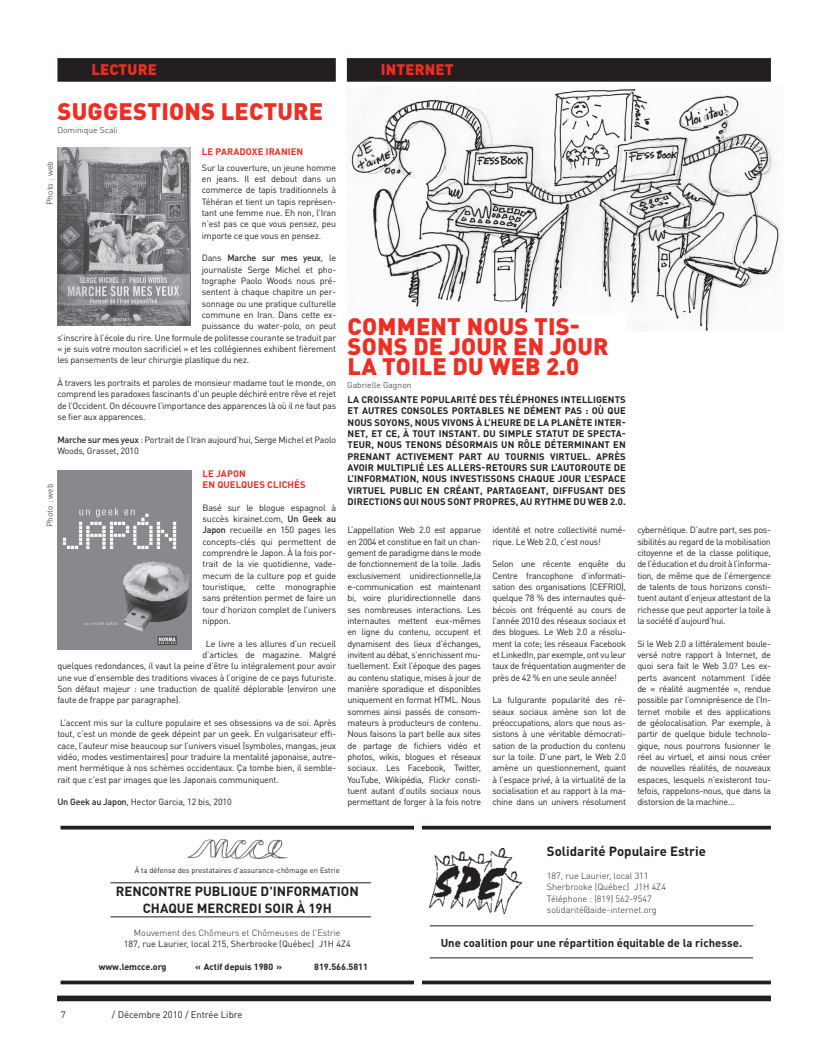
<style>
.page{position:relative;width:828px;height:1062px;background:#fff}
.page>*{position:absolute;margin:0;border:0;box-sizing:border-box;transform-origin:0 0}
.t1{font:900 23.6px/19.8px "DIN Pro";letter-spacing:.01em;color:#ee2e22}
.t2{font:900 15.1px "DIN Pro";letter-spacing:.01em;color:#ee2e22}
.t3{font:700 13.2px/17px "DIN Pro";color:#231f20;text-align:center}
.t4{font:700 11.3px "DIN Pro";color:#231f20}
.t5{font:700 9.4px/11.3px "DIN Pro";letter-spacing:.01em;color:#231f20;text-align:justify}
.t6{font:700 9.4px/11.3px "DIN Pro";letter-spacing:.01em;color:#ee2e22}
.t7{font:9.4px "DIN Pro";color:#231f20}
.t8{font:9px/11.3px "DIN Pro";letter-spacing:-.02em;color:#231f20;text-align:justify}
.t9{font:300 9px/11.3px "DIN Pro";color:#231f20}
.t10{font:9px "DIN Pro";color:#231f20}
.t11{font:700 9px "DIN Pro";color:#231f20}
.t12{font:500 9px "DIN Pro";letter-spacing:-.02em;color:#231f20}
.t13{font:300 8.5px "DIN Pro";color:#231f20}
.t14{font:7.6px "DIN Pro";color:#231f20}
.s1{font-weight:400}
.s2{font-weight:500}
</style>
<div class="page">
<img style="left:351px;top:88px;width:430px;height:243px">
<img style="left:430px;top:848px;width:91px;height:66px">
<svg style="left:422px;top:826px;width:349px;height:4px"></svg>
<hr style="left:422px;top:981px;width:349px;height:3px;background:#231f20">
<hr style="left:430px;top:925px;width:323px;height:1px;background:#231f20">
<hr style="left:430px;top:957px;width:323px;height:1px;background:#231f20">
<svg style="left:61px;top:826px;width:353px;height:4px"></svg>
<hr style="left:61px;top:981px;width:353px;height:3px;background:#231f20">
<img style="left:187px;top:839px;width:101px;height:20px">
<hr style="left:110px;top:882px;width:261px;height:1px;background:#231f20">
<hr style="left:110px;top:916px;width:261px;height:1px;background:#231f20">
<img style="left:57px;top:148px;width:134px;height:178px">
<img style="left:58px;top:470px;width:133px;height:179px">
<div style="left:57px;top:996px;width:714px;height:5px;background:#231f20"></div>
<div style="left:57px;top:58px;width:279px;height:24px;background:#231f20"></div>
<div style="left:347px;top:58px;width:424px;height:24px;background:#231f20"></div>
<div style="left:348px;top:313px;width:278px;height:62px;background:#fff"></div>
<h2 class="t2" style="left:91px;top:64px;width:67px">LECTURE</h2>
<h2 class="t2" style="left:381px;top:64px;width:74px">INTERNET</h2>
<h1 class="t1" style="left:58px;top:103px;width:267px">SUGGESTIONS LECTURE</h1>
<p class="t13" style="left:57px;top:127px;width:62px">Dominique Scali</p>
<p class="t6" style="left:202px;top:147px;width:103px">LE PARADOXE IRANIEN</p>
<p class="t8" style="left:202px;top:163px;width:136px">Sur la couverture, un jeune homme en jeans. Il est debout dans un commerce de tapis traditionnels à Téhéran et tient un tapis représen&shy;tant une femme nue. Eh non, l’Iran n’est pas ce que vous pensez, peu importe ce que vous en pensez.</p>
<p class="t12" style="left:202px;top:255px;width:136px"><span class="s1">Dans</span> Marche sur mes yeux<span class="s1">, le</span></p>
<p class="t8" style="left:202px;top:265px;width:136px">journaliste Serge Michel et pho-</p>
<p class="t8" style="left:202px;top:276px;width:136px">tographe Paolo Woods nous pré-</p>
<p class="t8" style="left:202px;top:287px;width:136px">sentent à chaque chapitre un per-</p>
<p class="t8" style="left:202px;top:299px;width:136px">sonnage ou une pratique culturelle</p>
<p class="t8" style="left:202px;top:310px;width:136px">commune en Iran. Dans cette ex-</p>
<p class="t8" style="left:202px;top:321px;width:136px">puissance du water-polo, on peut</p>
<p class="t8" style="left:57px;top:333px;width:280px">s’inscrire à l’école du rire. Une formule de politesse courante se traduit par</p>
<p class="t8" style="left:57px;top:344px;width:280px">« je suis votre mouton sacrificiel » et les collégiennes exhibent fièrement</p>
<p class="t8" style="left:57px;top:355px;width:193px">les pansements de leur chirurgie plastique du nez.</p>
<p class="t8" style="left:57px;top:378px;width:280px">À travers les portraits et paroles de monsieur madame tout le monde, on comprend les paradoxes fascinants d’un peuple déchiré entre rêve et rejet de l’Occident. On découvre l’importance des apparences là où il ne faut pas se fier aux apparences.</p>
<p class="t8" style="left:57px;top:435px;width:280px"><span class="s2">Marche sur mes yeux</span> : Portrait de l’Iran aujourd’hui, Serge Michel et Paolo<br>Woods, Grasset, 2010</p>
<p class="t6" style="left:203px;top:468px;width:104px">LE JAPON<br>EN QUELQUES CLICHÉS</p>
<p class="t8" style="left:203px;top:503px;width:135px">Basé sur le blogue espagnol à succès kirainet.com, <span class="s2">Un Geek au Japon</span> recueille en 150 pages les concepts-clés qui permettent de comprendre le Japon. À la fois por&shy;trait de la vie quotidienne, vade&shy;mecum de la culture pop et guide touristique, cette monographie sans prétention permet de faire un tour d’horizon complet de l’univers nippon.</p>
<p class="t8" style="left:206px;top:639px;width:132px">Le livre a les allures d’un recueil</p>
<p class="t8" style="left:203px;top:650px;width:135px">d’articles de magazine. Malgré</p>
<p class="t8" style="left:57px;top:661px;width:280px">quelques redondances, il vaut la peine d’être lu intégralement pour avoir</p>
<p class="t8" style="left:57px;top:673px;width:280px">une vue d’ensemble des traditions vivaces à l’origine de ce pays futuriste.</p>
<p class="t8" style="left:57px;top:684px;width:280px">Son défaut majeur : une traduction de qualité déplorable (environ une</p>
<p class="t8" style="left:57px;top:695px;width:125px">faute de frappe par paragraphe).</p>
<p class="t8" style="left:57px;top:718px;width:280px;text-indent:3px">L’accent mis sur la culture populaire et ses obsessions va de soi. Après tout, c’est un monde de geek dépeint par un geek. En vulgarisateur effi&shy;cace, l’auteur mise beaucoup sur l’univers visuel (symboles, mangas, jeux vidéo, modes vestimentaires) pour traduire la mentalité japonaise, autre&shy;ment hermétique à nos schèmes occidentaux. Ça tombe bien, il semble&shy;rait que c’est par images que les Japonais communiquent.</p>
<p class="t8" style="left:57px;top:797px;width:176px"><span class="s2">Un Geek au Japon</span>, Hector Garcia, 12 bis, 2010</p>
<p class="t13" style="left:47px;top:205px;width:45px;rotate:-90deg">Photo : web</p>
<p class="t13" style="left:47px;top:527px;width:45px;rotate:-90deg">Photo : web</p>
<h1 class="t1" style="left:348px;top:319px;width:262px">COMMENT NOUS TIS-<br>SONS DE JOUR EN JOUR<br>LA TOILE DU WEB 2.0</h1>
<p class="t13" style="left:347px;top:382px;width:66px">Gabrielle Gagnon</p>
<p class="t5" style="left:348px;top:395px;width:280px">LA CROISSANTE POPULARITÉ DES TÉLÉPHONES INTELLIGENTS ET AUTRES CONSOLES PORTABLES NE DÉMENT PAS : OÙ QUE NOUS SOYONS, NOUS VIVONS À L’HEURE DE LA PLANÈTE INTER-NET, ET CE, À TOUT INSTANT. DU SIMPLE STATUT DE SPECTA-TEUR, NOUS TENONS DÉSORMAIS UN RÔLE DÉTERMINANT EN PRENANT ACTIVEMENT PART AU TOURNIS VIRTUEL. APRÈS AVOIR MULTIPLIÉ LES ALLERS-RETOURS SUR L’AUTOROUTE DE L’INFORMATION, NOUS INVESTISSONS CHAQUE JOUR L’ESPACE VIRTUEL PUBLIC EN CRÉANT, PARTAGEANT, DIFFUSANT DES DIRECTIONS QUI NOUS SONT PROPRES, AU RYTHME DU WEB 2.0.</p>
<p class="t8" style="left:347px;top:525px;width:135px">L’appellation Web 2.0 est apparue en 2004 et constitue en fait un chan&shy;gement de paradigme dans le mode de fonctionnement de la toile. Jadis exclusivement unidirectionnelle,la e-communication est maintenant bi, voire pluridirectionnelle dans ses nombreuses interactions. Les internautes mettent eux-mêmes en ligne du contenu, occupent et dynamisent des lieux d’échanges, invitent au débat, s’enrichissent mu&shy;tuellement. Exit l’époque des pages au contenu statique, mises à jour de manière sporadique et disponibles uniquement en format HTML. Nous sommes ainsi passés de consom&shy;mateurs à producteurs de contenu.<br>Nous faisons la part belle aux sites de partage de fichiers vidéo et photos, wikis, blogues et réseaux sociaux. Les Facebook, Twitter, YouTube, Wikipédia, Flickr consti&shy;tuent autant d’outils sociaux nous permettant de forger à la fois notre</p>
<p class="t8" style="left:492px;top:525px;width:135px">identité et notre collectivité numé&shy;rique. Le Web 2.0, c’est nous!</p>
<p class="t8" style="left:492px;top:559px;width:135px">Selon une récente enquête du Centre francophone d’informati&shy;sation des organisations (CEFRIO), quelque 78 % des internautes qué&shy;bécois ont fréquenté au cours de l’année 2010 des réseaux sociaux et des blogues. Le Web 2.0 a résolu&shy;ment la cote; les réseaux Facebook et LinkedIn, par exemple, ont vu leur taux de fréquentation augmenter de près de 42 % en une seule année!</p>
<p class="t8" style="left:492px;top:695px;width:135px">La fulgurante popularité des ré&shy;seaux sociaux amène son lot de préoccupations, alors que nous as&shy;sistons à une véritable démocrati&shy;sation de la production du contenu sur la toile. D’une part, le Web 2.0 amène un questionnement, quant à l’espace privé, à la virtualité de la socialisation et au rapport à la ma&shy;chine dans un univers résolument</p>
<p class="t8" style="left:637px;top:525px;width:135px">cybernétique. D’autre part, ses pos&shy;sibilités au regard de la mobilisation citoyenne et de la classe politique, de l’éducation et du droit à l’informa&shy;tion, de même que de l’émergence de talents de tous horizons consti&shy;tuent autant d’enjeux attestant de la richesse que peut apporter la toile à la société d’aujourd’hui.</p>
<p class="t8" style="left:637px;top:639px;width:135px">Si le Web 2.0 a littéralement boule&shy;versé notre rapport à Internet, de quoi sera fait le Web 3.0? Les ex&shy;perts avancent notamment l’idée de « réalité augmentée », rendue possible par l’omniprésence de l’In&shy;ternet mobile et des applications de géolocalisation. Par exemple, à partir de quelque bidule technolo&shy;gique, nous pourrons fusionner le réel au virtuel, et ainsi nous créer de nouvelles réalités, de nouveaux espaces, lesquels n’existeront tou&shy;tefois, rappelons-nous, que dans la distorsion de la machine…</p>
<p class="t14" style="left:135px;top:868px;width:207px">À ta défense des prestataires d'assurance-chômage en Estrie</p>
<h3 class="t3" style="left:116px;top:884px;width:244px">RENCONTRE PUBLIQUE D'INFORMATION<br>CHAQUE MERCREDI SOIR À 19H</h3>
<p class="t9" style="left:134px;top:928px;width:208px">Mouvement des Chômeurs et Chômeuses de l'Estrie</p>
<p class="t10" style="left:124px;top:940px;width:229px">187, rue Laurier, local 215, Sherbrooke (Québec) J1H 4Z4</p>
<p class="t11" style="left:99px;top:963px;width:69px">www.lemcce.org</p>
<p class="t11" style="left:195px;top:963px;width:89px">« Actif depuis 1980 »</p>
<p class="t11" style="left:314px;top:963px;width:55px">819.566.5811</p>
<p class="t7" style="left:61px;top:1011px;width:6px">7</p>
<p class="t7" style="left:112px;top:1011px;width:132px">/ Décembre 2010 / Entrée Libre</p>
<h3 class="t3" style="left:547px;top:844px;width:161px">Solidarité Populaire Estrie</h3>
<p class="t9" style="left:547px;top:871px;width:121px">187, rue Laurier, local 311<br>Sherbrooke (Québec) J1H 4Z4<br>Téléphone : (819) 562-9547 solidarité@aide-internet.org</p>
<p class="t4" style="left:441px;top:939px;width:303px">Une coalition pour une répartition équitable de la richesse.</p>
</div>
